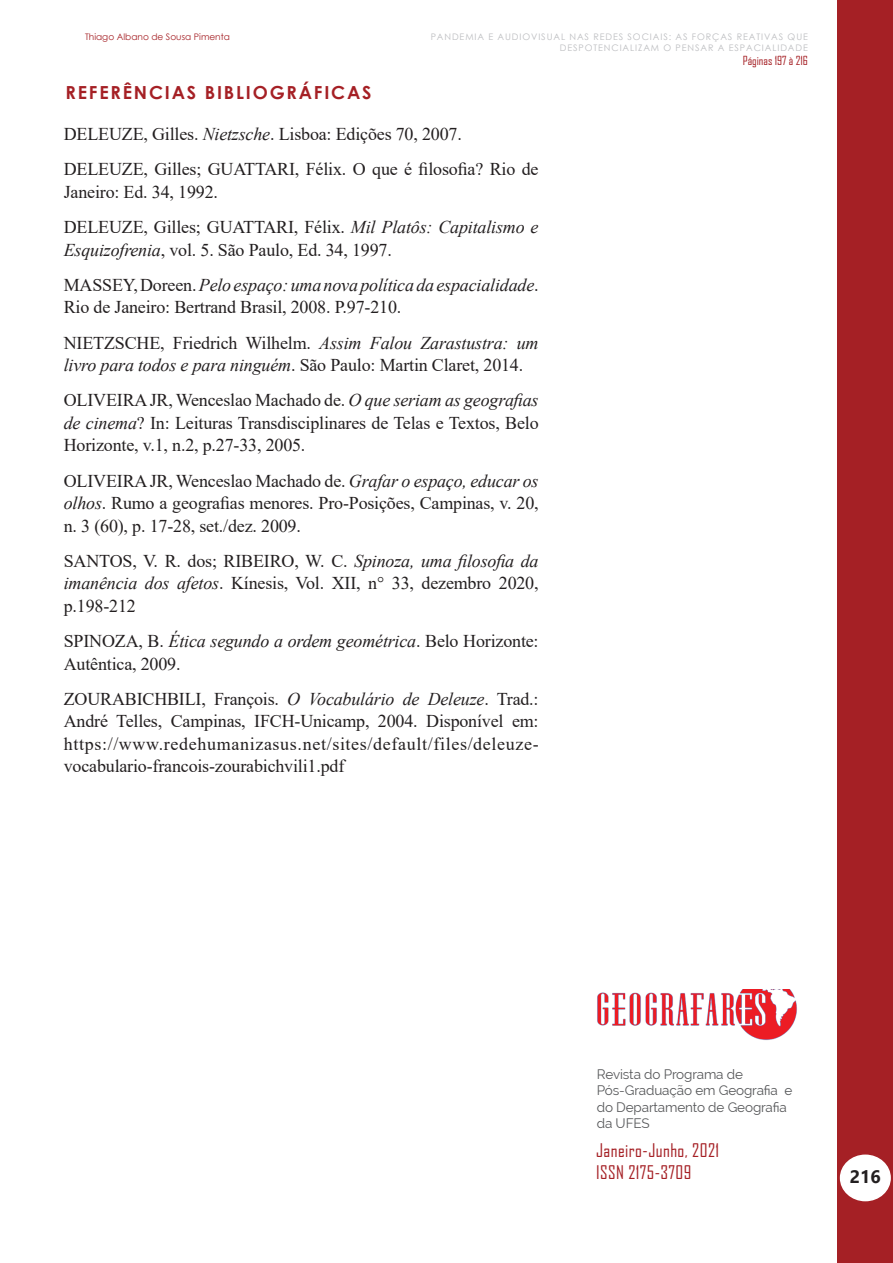
<style>
.page{position:relative;width:893px;height:1263px;background:#fff}
.page>*{position:absolute;margin:0;border:0;box-sizing:border-box;transform-origin:0 0}
.Corpo_do_Texto_Ofici{font:18px/22.5px "Times New Roman";letter-spacing:-.01em;color:#231f20}
.t1{font:18px/21.6px "Agency FB";letter-spacing:.025em;color:#a52025}
.TÍTULO_CENTURY{font:700 18px "Century Gothic";letter-spacing:.1em;color:#a52025}
.t2{font:700 18px "Segoe UI";color:#231f20}
.t3{font:13.5px/16.2px "Raleway";letter-spacing:-.01em;color:#57585a}
.t4{font:12px "Agency FB";color:#a52025}
.t5{font:9px/10.8px "Century Gothic";letter-spacing:.1em;color:#bcbdc0;text-align:right}
.t6{font:9px "Century Gothic";color:#a52025}
.s1{font-style:italic}
</style>
<div class="page">
<div style="left:838px;top:0;width:55px;height:1263px;background:#a52025"></div>
<div style="left:841px;top:1155px;width:49px;height:45px;background:#fff;border-radius:50%"></div>
<div style="left:840px;top:1154px;width:51px;height:47px;border:2px solid #fff;border-radius:50%"></div>
<img style="left:597px;top:989px;width:200px;height:51px">
<p class="t6" style="left:85px;top:30px;width:146px">Thiago Albano de Sousa Pimenta</p>
<p class="TÍTULO_CENTURY" style="left:66px;top:78px;width:308px">REFERÊNCIAS BIBLIOGRÁFICAS</p>
<p class="t5" style="left:431px;top:31px;width:379px">PANDEMIA E AUDIOVISUAL NAS REDES SOCIAIS: AS FORÇAS REATIVAS QUE<br>DESPOTENCIALIZAM O PENSAR A ESPACIALIDADE</p>
<p class="t4" style="left:743px;top:53px;width:67px">Páginas 197 à 216</p>
<p class="Corpo_do_Texto_Ofici" style="left:64px;top:122px;width:400px">DELEUZE, Gilles. <span class="s1">Nietzsche</span>. Lisboa: Edições 70, 2007.</p>
<p class="Corpo_do_Texto_Ofici" style="left:64px;top:157px;width:476px">DELEUZE, Gilles; GUATTARI, Félix. O que é filosofia? Rio de<br>Janeiro: Ed. 34, 1992.</p>
<p class="Corpo_do_Texto_Ofici" style="left:64px;top:215px;width:476px">DELEUZE, Gilles; GUATTARI, Félix. <span class="s1">Mil Platôs: Capitalismo e<br>Esquizofrenia</span>, vol. 5. São Paulo, Ed. 34, 1997.</p>
<p class="Corpo_do_Texto_Ofici" style="left:64px;top:273px;width:476px">MASSEY, Doreen. <span class="s1">Pelo espaço: uma nova política da espacialidade</span>.<br>Rio de Janeiro: Bertrand Brasil, 2008. P.97-210.</p>
<p class="Corpo_do_Texto_Ofici" style="left:64px;top:331px;width:476px">NIETZSCHE, Friedrich Wilhelm. <span class="s1">Assim Falou Zarastustra: um livro para todos e para ninguém</span>. São Paulo: Martin Claret, 2014.</p>
<p class="Corpo_do_Texto_Ofici" style="left:64px;top:388px;width:476px;text-align:justify">OLIVEIRA JR, Wenceslao Machado de. <span class="s1">O que seriam as geografias de cinema</span>? In: Leituras Transdisciplinares de Telas e Textos, Belo Horizonte, v.1, n.2, p.27-33, 2005.</p>
<p class="Corpo_do_Texto_Ofici" style="left:64px;top:469px;width:476px;text-align:justify">OLIVEIRA JR, Wenceslao Machado de. <span class="s1">Grafar o espaço, educar os olhos</span>. Rumo a geografias menores. Pro-Posições, Campinas, v. 20, n. 3 (60), p. 17-28, set./dez. 2009.</p>
<p class="Corpo_do_Texto_Ofici" style="left:64px;top:549px;width:476px;text-align:justify">SANTOS, V. R. dos; RIBEIRO, W. C. <span class="s1">Spinoza, uma filosofia da imanência dos afetos</span>. Kínesis, Vol. XII, n° 33, dezembro 2020, p.198-212</p>
<p class="Corpo_do_Texto_Ofici" style="left:64px;top:629px;width:476px">SPINOZA, B. <span class="s1">Ética segundo a ordem geométrica</span>. Belo Horizonte:<br>Autêntica, 2009.</p>
<p class="Corpo_do_Texto_Ofici" style="left:64px;top:687px;width:477px;text-align:justify">ZOURABICHBILI, François. <span class="s1">O Vocabulário de Deleuze</span>. Trad.:<br>André Telles, Campinas, IFCH-Unicamp, 2004. Disponível em: https://www.redehumanizasus.net/sites/default/files/deleuze&shy;vocabulario-francois-zourabichvili1.pdf</p>
<p class="t3" style="left:597px;top:1066px;width:197px">Revista do Programa de<br>Pós-Graduação em Geografia e do Departamento de Geografia da UFES</p>
<p class="t1" style="left:596px;top:1139px;width:124px">Janeiro-Junho, 2021<br>ISSN 2175-3709</p>
<p class="t2" style="left:850px;top:1159px;width:33px">216</p>
</div>
